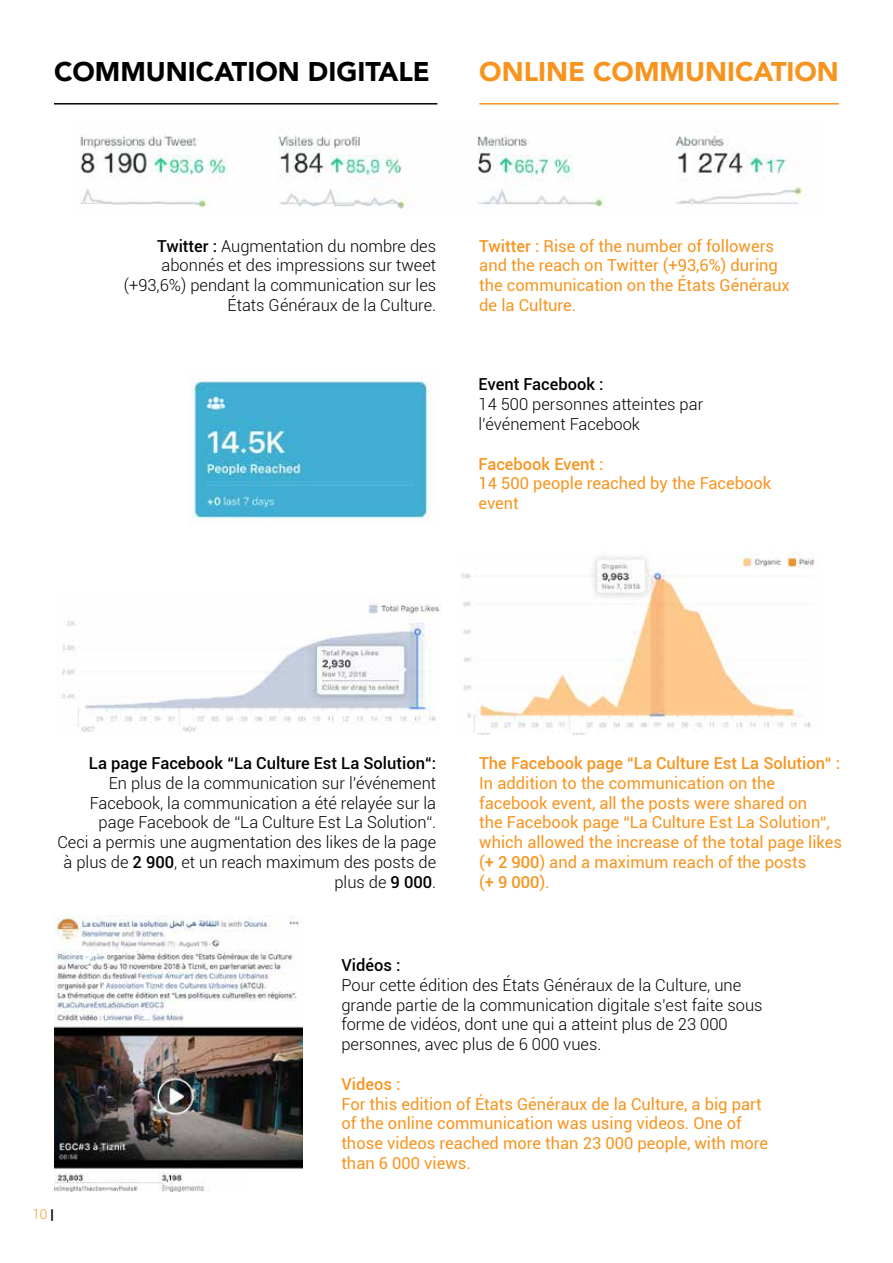
<style>
.page{position:relative;width:893px;height:1263px;background:#fff}
.page>*{position:absolute;margin:0;border:0;box-sizing:border-box;transform-origin:0 0}
.t1{font:900 27px "Avenir";color:#000}
.t2{font:900 27px "Avenir";color:#f7941f}
.t3{font:300 16.5px/19.8px "Roboto";color:#000;text-align:right}
.t4{font:16.5px/19.8px "Roboto";color:#f79521}
.t5{font:500 16.5px "Roboto";color:#f79521}
.t6{font:500 16.5px "Roboto";color:#000}
.t7{font:300 13.5px "Roboto";color:#f79521}
.s1{font-weight:500}
.s2{font-weight:700;color:#000}
</style>
<div class="page">
<hr style="left:54px;top:103px;width:383px;height:2px;background:#000">
<hr style="left:479px;top:103px;width:360px;height:2px;background:#f79521">
<img style="left:80px;top:135px;width:724px;height:74px">
<img style="left:189px;top:381px;width:243px;height:140px">
<img style="left:62px;top:604px;width:380px;height:128px">
<img style="left:461px;top:552px;width:354px;height:183px">
<img style="left:54px;top:915px;width:248px;height:254px">
<img style="left:54px;top:1172px;width:156px;height:20px">
<h1 class="t1" style="left:54px;top:48px;width:377px">COMMUNICATION DIGITALE</h1>
<h1 class="t2" style="left:479px;top:48px;width:361px">ONLINE COMMUNICATION</h1>
<p class="t3" style="left:124px;top:235px;width:314px"><span class="s1">Twitter :</span> Augmentation du nombre des abonnés et des impressions sur tweet (+93,6%) pendant la communication sur les États Généraux de la Culture.</p>
<p class="t4" style="left:479px;top:235px;width:312px"><span class="s1">Twitter :</span> Rise of the number of followers and the reach on Twitter (+93,6%) during the communication on the États Généraux de la Culture.</p>
<p class="t6" style="left:478px;top:373px;width:127px">Event Facebook :</p>
<p class="t3" style="left:478px;top:394px;width:226px;text-align:left">14 500 personnes atteintes par l’événement Facebook</p>
<p class="t5" style="left:478px;top:452px;width:127px">Facebook Event :</p>
<p class="t4" style="left:478px;top:473px;width:294px">14 500 people reached by the Facebook event</p>
<p class="t6" style="left:89px;top:751px;width:349px">La page Facebook “La Culture Est La Solution“:</p>
<p class="t3" style="left:57px;top:772px;width:380px">En plus de la communication sur l’événement Facebook, la communication a été relayée sur la page Facebook de “La Culture Est La Solution“.<br>Ceci a permis une augmentation des likes de la page à plus de <span class="s1">2 900</span>, et un reach maximum des posts de plus de <span class="s1">9 000</span>.</p>
<p class="t5" style="left:479px;top:751px;width:362px">The Facebook page “La Culture Est La Solution“ :</p>
<p class="t4" style="left:479px;top:772px;width:364px">In addition to the communication on the facebook event, all the posts were shared on<br>the Facebook page “La Culture Est La Solution“, which allowed the increase of the total page likes (<span class="s1">+ 2 900</span>) and a maximum reach of the posts<br>(<span class="s1">+ 9 000</span>).</p>
<p class="t7" style="left:32px;top:1205px;width:23px">10 <span class="s2">|</span></p>
<p class="t6" style="left:341px;top:953px;width:61px">Vidéos :</p>
<p class="t3" style="left:341px;top:974px;width:423px;text-align:left">Pour cette édition des États Généraux de la Culture, une grande partie de la communication digitale s’est faite sous forme de vidéos, dont une qui a atteint plus de 23 000 personnes, avec plus de 6 000 vues.</p>
<p class="t5" style="left:341px;top:1072px;width:61px">Videos :</p>
<p class="t4" style="left:341px;top:1093px;width:428px">For this edition of États Généraux de la Culture, a big part of the online communication was using videos. One of those videos reached more than 23 000 people, with more than 6 000 views.</p>
</div>
